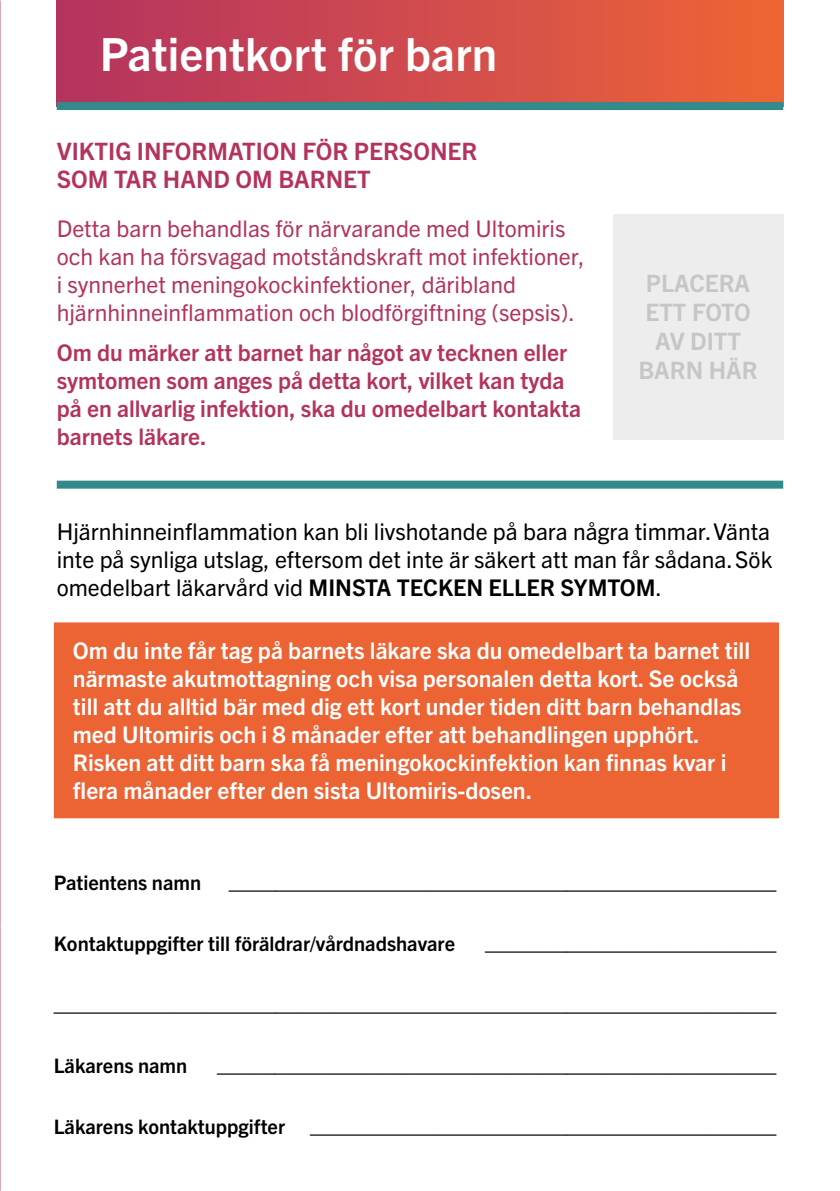
<style>
.page{position:relative;width:840px;height:1191px;background:#fff}
.page>*{position:absolute;margin:0;border:0;box-sizing:border-box;transform-origin:0 0}
.t1{font:700 45.8px "Trade Gothic Next LT Pro";letter-spacing:.005em;color:#fff}
.t2{font:700 24px/28px "Trade Gothic Next LT Pro";color:#b3335e}
.t3{font:700 24px/28.8px "Trade Gothic Next LT Pro";color:#c6c6c6;text-align:center}
.t4{font:700 23px/28px "Trade Gothic Next LT Pro";color:#fff}
.t5{font:23px/28px "Trade Gothic Next LT Pro";color:#b3335e}
.t6{font:23px/28px "Trade Gothic Next LT Pro";color:#000;text-align:justify}
.t7{font:700 23px/28px "Trade Gothic Next LT Pro";color:#b3335e}
.t8{font:700 20px "Trade Gothic Next LT Pro";color:#000}
.s1{font-weight:700}
</style>
<div class="page">
<div style="left:55px;top:623px;width:722px;height:194px;background:#ec6334"></div>
<div style="left:54px;top:622px;width:724px;height:196px;border:2px solid #ec6334"></div>
<div style="left:61px;top:480px;width:717px;height:8px;background:#348a8b"></div>
<div style="left:612px;top:214px;width:170px;height:225px;background:#ededed"></div>
<div style="left:57px;top:0;width:725px;height:106px;background:linear-gradient(to right,#b33261,#ee6536)"></div>
<div style="left:61px;top:102px;width:717px;height:8px;background:#348a8b"></div>
<h1 class="t1" style="left:100px;top:23px;width:398px">Patientkort för barn</h1>
<p class="t2" style="left:57px;top:136px;width:422px">VIKTIG INFORMATION FÖR PERSONER<br>SOM TAR HAND OM BARNET</p>
<p class="t5" style="left:57px;top:213px;width:529px">Detta barn behandlas för närvarande med Ultomiris och kan ha försvagad motståndskraft mot infektioner, i synnerhet meningokockinfektioner, däribland hjärnhinneinflammation och blodförgiftning (sepsis).</p>
<p class="t7" style="left:57px;top:337px;width:525px">Om du märker att barnet har något av tecknen eller symtomen som anges på detta kort, vilket kan tyda på en allvarlig infektion, ska du omedelbart kontakta barnets läkare.</p>
<p class="t3" style="left:638px;top:267px;width:121px">PLACERA<br>ETT FOTO<br>AV DITT<br>BARN HÄR</p>
<p class="t6" style="left:57px;top:515px;width:716px">Hjärnhinneinflammation kan bli livshotande på bara några timmar.Vänta inte på synliga utslag, eftersom det inte är säkert att man får sådana.Sök omedelbart läkarvård vid <span class="s1">MINSTA TECKEN ELLER SYMTOM</span>.</p>
<p class="t4" style="left:73px;top:635px;width:678px">Om du inte får tag på barnets läkare ska du omedelbart ta barnet till närmaste akutmottagning och visa personalen detta kort. Se också till att du alltid bär med dig ett kort under tiden ditt barn behandlas med Ultomiris och i 8 månader efter att behandlingen upphört.<br>Risken att ditt barn ska få meningokockinfektion kan finnas kvar i flera månader efter den sista Ultomiris-dosen.</p>
<p class="t8" style="left:54px;top:869px;width:148px">Patientens namn</p>
<p class="t8" style="left:228px;top:868px;width:549px">_______________________________________________</p>
<p class="t8" style="left:54px;top:930px;width:402px">Kontaktuppgifter till föräldrar/vårdnadshavare</p>
<p class="t8" style="left:485px;top:929px;width:292px">_________________________</p>
<p class="t8" style="left:54px;top:990px;width:723px">______________________________________________________________</p>
<p class="t8" style="left:54px;top:1052px;width:135px">Läkarens namn</p>
<p class="t8" style="left:217px;top:1051px;width:560px">________________________________________________</p>
<p class="t8" style="left:54px;top:1113px;width:232px">Läkarens kontaktuppgifter</p>
<p class="t8" style="left:310px;top:1112px;width:467px">________________________________________</p>
</div>
